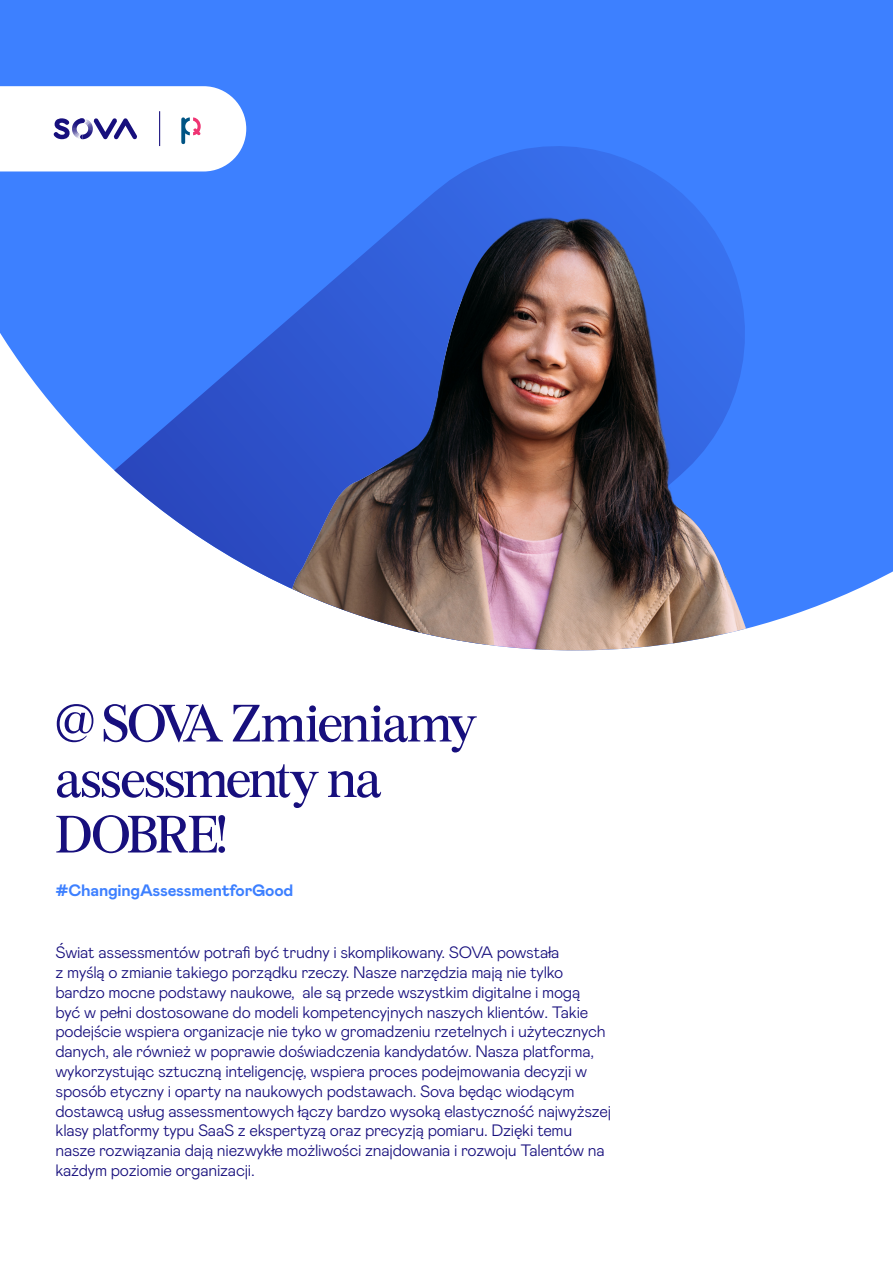
<style>
.page{position:relative;width:893px;height:1263px;background:#fff}
.page>*{position:absolute;margin:0;border:0;box-sizing:border-box;transform-origin:0 0}
.t1{font:52.35px/55.5px "Burgess";letter-spacing:-.03em;color:#170f7d}
.t2{font:300 16.5px/19.8px "Mabry Pro";letter-spacing:-.015em;color:#170f7d}
.t3{font:700 16.5px "Mabry Pro";letter-spacing:-.015em;color:#3d80ff}
</style>
<div class="page">
<svg style="left:0;top:0;width:893px;height:612px"></svg>
<img style="left:257px;top:162px;width:544px;height:488px">
<svg style="left:0;top:86px;width:246px;height:85px"></svg>
<p class="t1" style="left:56px;top:694px;width:424px">@ SOVA Zmieniamy assessmenty na<br>DOBRE!</p>
<p class="t3" style="left:55px;top:878px;width:239px">#ChangingAssessmentforGood</p>
<p class="t2" style="left:55px;top:941px;width:557px">Świat assessmentów potrafi być trudny i skomplikowany. SOVA powstała<br>z myślą o zmianie takiego porządku rzeczy. Nasze narzędzia mają nie tylko bardzo mocne podstawy naukowe, ale są przede wszystkim digitalne i mogą<br>być w pełni dostosowane do modeli kompetencyjnych naszych klientów. Takie podejście wspiera organizacje nie tyko w gromadzeniu rzetelnych i użytecznych danych, ale również w poprawie doświadczenia kandydatów. Nasza platforma, wykorzystując sztuczną inteligencję, wspiera proces podejmowania decyzji w sposób etyczny i oparty na naukowych podstawach. Sova będąc wiodącym dostawcą usług assessmentowych łączy bardzo wysoką elastyczność najwyższej klasy platformy typu SaaS z ekspertyzą oraz precyzją pomiaru. Dzięki temu nasze rozwiązania dają niezwykłe możliwości znajdowania i rozwoju Talentów na każdym poziomie organizacji.</p>
</div>
